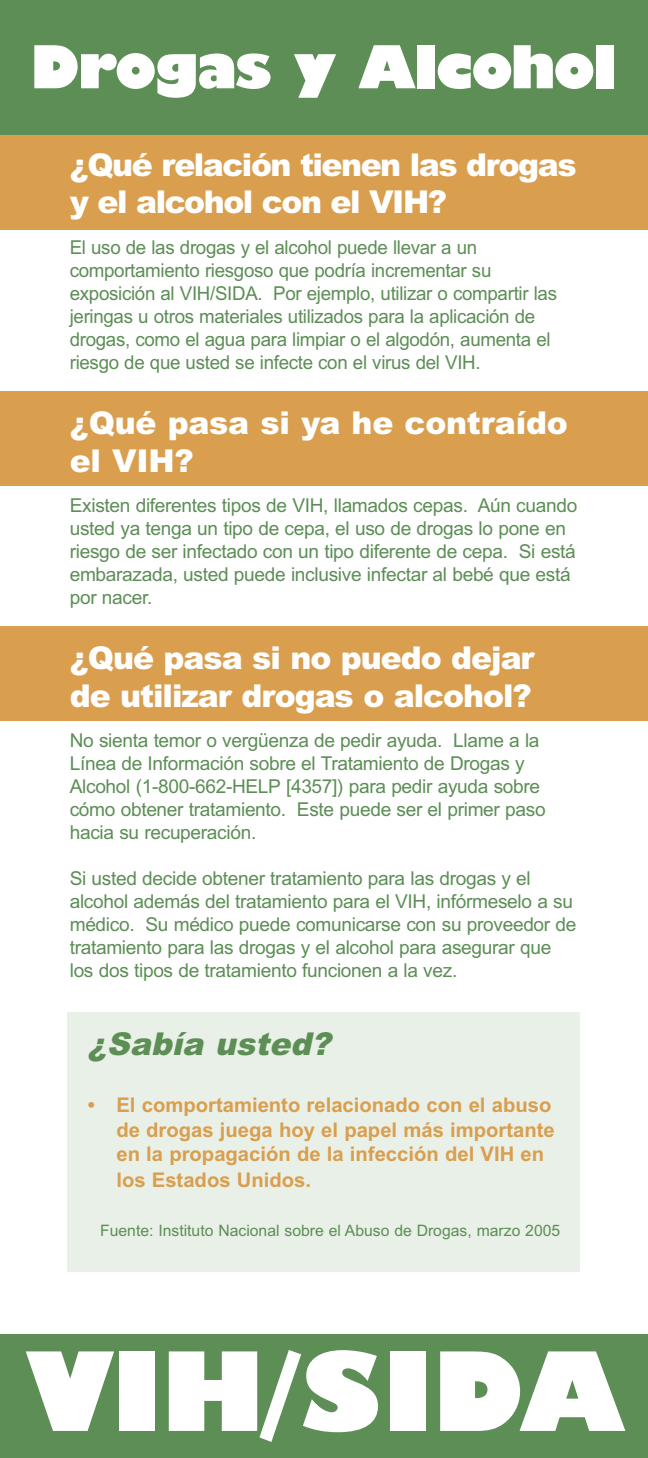
<style>
.page{position:relative;width:648px;height:1458px;background:#fff}
.page>*{position:absolute;margin:0;border:0;box-sizing:border-box;transform-origin:0 0}
.t1{font:800 108px "Humanist 521 BT";color:#fff}
.t2{font:800 58.5px "Humanist 521 BT";letter-spacing:-.025em;color:#fff}
.t3{font:900 31.5px/37.8px "Arial";letter-spacing:-.035em;color:#fff}
.t4{font:900 31.5px/37.8px "Arial";letter-spacing:-.005em;color:#fff}
.t5{font:italic 900 31.5px "Arial";color:#5c8e55}
.t6{font:700 20.25px/24.8px "Arial";color:#d99e4e}
.t7{font:19.12px/22.9px "Arial";letter-spacing:-.015em;color:#5c8e55}
.t8{font:15.75px "Arial";color:#5c8e55}
</style>
<div class="page">
<div style="left:0;top:1334px;width:648px;height:124px;background:#5c8e55"></div>
<div style="left:0;top:0;width:648px;height:136px;background:#5c8e55"></div>
<div style="left:0;top:626px;width:648px;height:94px;background:#d99e4e"></div>
<div style="left:0;top:135px;width:648px;height:94px;background:#d99e4e"></div>
<div style="left:0;top:391px;width:648px;height:95px;background:#d99e4e"></div>
<div style="left:68px;top:1012px;width:512px;height:260px;background:#e9f0e7"></div>
<h2 class="t2" style="left:31px;top:30px;width:587px">Drogas y Alcohol</h2>
<h3 class="t3" style="left:70px;top:146px;width:508px">¿Qué relación tienen las drogas y el alcohol con el VIH?</h3>
<p class="t7" style="left:70px;top:236px;width:489px">El uso de las drogas y el alcohol puede llevar a un comportamiento riesgoso que podría incrementar su exposición al VIH/SIDA. Por ejemplo, utilizar o compartir las jeringas u otros materiales utilizados para la aplicación de drogas, como el agua para limpiar o el algodón, aumenta el riesgo de que usted se infecte con el virus del VIH.</p>
<h3 class="t4" style="left:70px;top:404px;width:500px">¿Qué pasa si ya he contraído el VIH?</h3>
<p class="t7" style="left:70px;top:494px;width:509px">Existen diferentes tipos de VIH, llamados cepas. Aún cuando usted ya tenga un tipo de cepa, el uso de drogas lo pone en riesgo de ser infectado con un tipo diferente de cepa. Si está embarazada, usted puede inclusive infectar al bebé que está por nacer.</p>
<h3 class="t3" style="left:70px;top:639px;width:466px">¿Qué pasa si no puedo dejar de utilizar drogas o alcohol?</h3>
<p class="t7" style="left:70px;top:729px;width:477px">No sienta temor o vergüenza de pedir ayuda. Llame a la Línea de Información sobre el Tratamiento de Drogas y Alcohol (1-800-662-HELP [4357]) para pedir ayuda sobre cómo obtener tratamiento. Este puede ser el primer paso hacia su recuperación.</p>
<p class="t7" style="left:70px;top:867px;width:508px">Si usted decide obtener tratamiento para las drogas y el alcohol además del tratamiento para el VIH, infórmeselo a su médico. Su médico puede comunicarse con su proveedor de tratamiento para las drogas y el alcohol para asegurar que los dos tipos de tratamiento funcionen a la vez.</p>
<h3 class="t5" style="left:88px;top:1027px;width:252px">¿Sabía usted?</h3>
<p class="t6" style="left:116px;top:1093px;width:440px;text-indent:-29px">• El comportamiento relacionado con el abuso de drogas juega hoy el papel más importante en la propagación de la infección del VIH en los Estados Unidos.</p>
<p class="t8" style="left:100px;top:1222px;width:462px">Fuente: Instituto Nacional sobre el Abuso de Drogas, marzo 2005</p>
<h1 class="t1" style="left:28px;top:1323px;width:599px">VIH/SIDA</h1>
</div>
